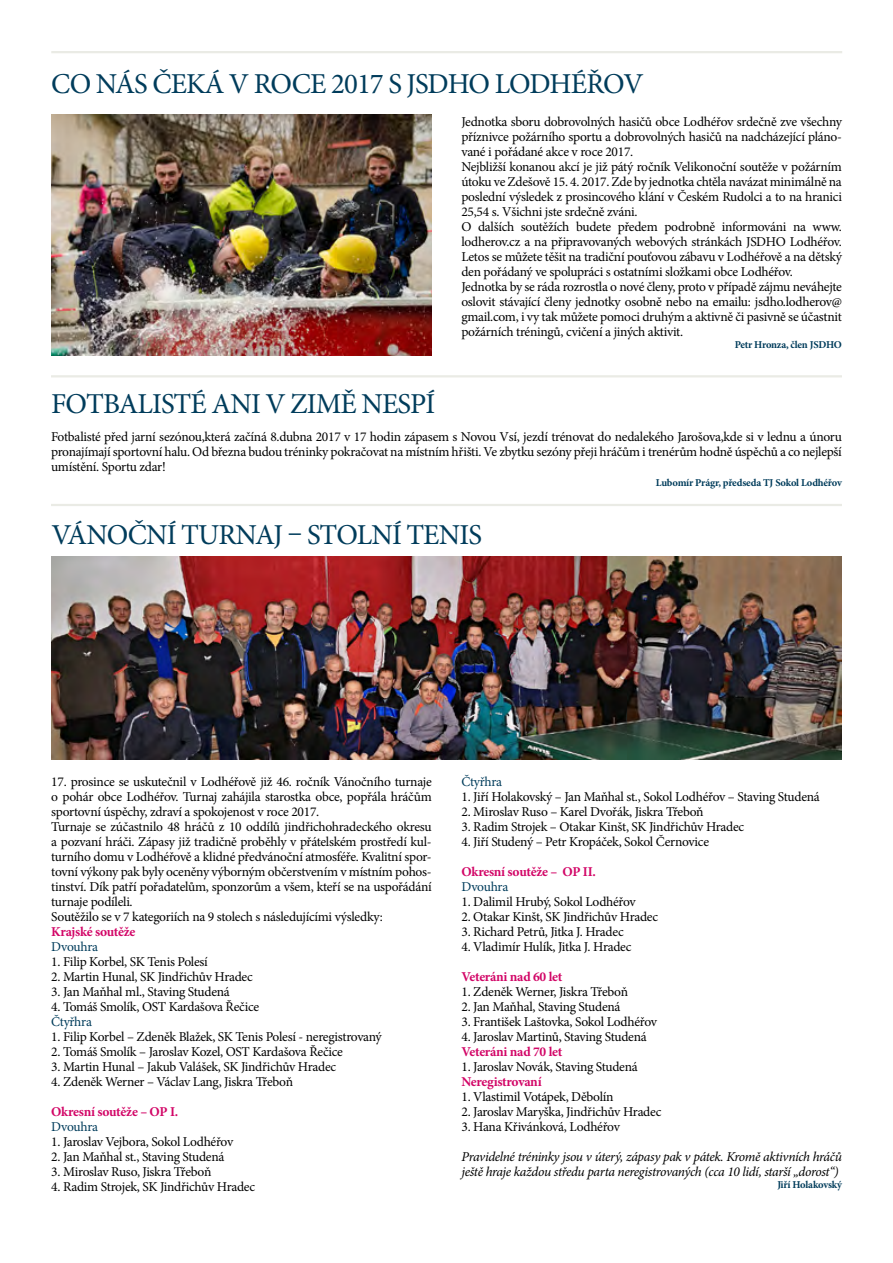
<style>
.page{position:relative;width:893px;height:1263px;background:#fff}
.page>*{position:absolute;margin:0;border:0;box-sizing:border-box;transform-origin:0 0}
.t1{font:28.8px "Minion Pro";letter-spacing:-.03em;color:#003c5b}
.t2{font:13.5px/15px "Minion Pro";letter-spacing:-.02em;color:#000}
.t3{font:italic 13.5px/15px "Minion Pro";letter-spacing:-.03em;color:#000}
.t4{font:700 13.5px "Minion Pro";letter-spacing:-.02em;color:#d20667}
.t5{font:13.5px "Minion Pro";letter-spacing:-.02em;color:#003c5b}
.t6{font:700 10.5px "Minion Pro";letter-spacing:-.02em;color:#003c5b}
</style>
<div class="page">
<hr style="left:51px;top:51px;width:791px;height:2px;background:#eaebe5">
<img style="left:51px;top:115px;width:381px;height:240px">
<hr style="left:51px;top:375px;width:791px;height:2px;background:#eaebe5">
<hr style="left:51px;top:504px;width:791px;height:2px;background:#eaebe5">
<img style="left:51px;top:556px;width:791px;height:203px">
<h1 class="t1" style="left:51px;top:65px;width:594px">CO NÁS ČEKÁ V ROCE 2017 S JSDHO LODHÉŘOV</h1>
<p class="t2" style="left:461px;top:114px;width:382px">Jednotka sboru dobrovolných hasičů obce Lodhéřov srdečně zve všechny příznivce požárního sportu a dobrovolných hasičů na nadcházející pláno&shy;vané i pořádané akce v roce 2017.<br>Nejbližší konanou akcí je již pátý ročník Velikonoční soutěže v požárním útoku ve Zdešově 15. 4. 2017. Zde by jednotka chtěla navázat minimálně na poslední výsledek z prosincového klání v Českém Rudolci a to na hranici 25,54 s. Všichni jste srdečně zváni.<br>O dalších soutěžích budete předem podrobně informováni na www. lodherov.cz a na připravovaných webových stránkách JSDHO Lodhéřov.<br>Letos se můžete těšit na tradiční pouťovou zábavu v Lodhéřově a na dětský den pořádaný ve spolupráci s ostatními složkami obce Lodhéřov.<br>Jednotka by se ráda rozrostla o nové členy, proto v případě zájmu neváhejte oslovit stávající členy jednotky osobně nebo na emailu: jsdho.lodherov@ gmail.com, i vy tak můžete pomoci druhým a aktivně či pasivně se účastnit požárních tréningů, cvičení a jiných aktivit.</p>
<p class="t6" style="left:735px;top:337px;width:109px">Petr Hronza, člen JSDHO</p>
<h1 class="t1" style="left:51px;top:385px;width:385px">FOTBALISTÉ ANI V ZIMĚ NESPÍ</h1>
<p class="t2" style="left:51px;top:429px;width:792px;text-align:justify">Fotbalisté před jarní sezónou,která začíná 8.dubna 2017 v 17 hodin zápasem s Novou Vsí, jezdí trénovat do nedalekého Jarošova,kde si v lednu a únoru pronajímají sportovní halu. Od března budou tréninky pokračovat na místním hřišti. Ve zbytku sezóny přeji hráčům i trenérům hodně úspěchů a co nejlepší umístění. Sportu zdar!</p>
<p class="t6" style="left:656px;top:475px;width:188px">Lubomír Prágr, předseda TJ Sokol Lodhéřov</p>
<h1 class="t1" style="left:51px;top:515px;width:432px">VÁNOČNÍ TURNAJ – STOLNÍ TENIS</h1>
<p class="t2" style="left:51px;top:774px;width:382px">17. prosince se uskutečnil v Lodhéřově již 46. ročník Vánočního turnaje o pohár obce Lodhéřov. Turnaj zahájila starostka obce, popřála hráčům sportovní úspěchy, zdraví a spokojenost v roce 2017.<br>Turnaje se zúčastnilo 48 hráčů z 10 oddílů jindřichohradeckého okresu a pozvaní hráči. Zápasy již tradičně proběhly v přátelském prostředí kul&shy;turního domu v Lodhéřově a klidné předvánoční atmosféře. Kvalitní spor&shy;tovní výkony pak byly oceněny výborným občerstvením v místním pohos&shy;tinství. Dík patří pořadatelům, sponzorům a všem, kteří se na uspořádání turnaje podíleli.<br>Soutěžilo se v 7 kategoriích na 9 stolech s následujícími výsledky:</p>
<p class="t4" style="left:51px;top:922px;width:86px">Krajské soutěže</p>
<p class="t5" style="left:51px;top:938px;width:48px">Dvouhra</p>
<p class="t2" style="left:51px;top:954px;width:158px">1. Filip Korbel, SK Tenis Polesí</p>
<p class="t2" style="left:51px;top:969px;width:203px">2. Martin Hunal, SK Jindřichův Hradec</p>
<p class="t2" style="left:51px;top:984px;width:180px">3. Jan Maňhal ml., Staving Studená</p>
<p class="t2" style="left:51px;top:999px;width:209px">4. Tomáš Smolík, OST Kardašova Řečice</p>
<p class="t5" style="left:51px;top:1013px;width:42px">Čtyřhra</p>
<p class="t2" style="left:51px;top:1029px;width:332px">1. Filip Korbel – Zdeněk Blažek, SK Tenis Polesí - neregistrovaný</p>
<p class="t2" style="left:51px;top:1044px;width:293px">2. Tomáš Smolík – Jaroslav Kozel, OST Kardašova Řečice</p>
<p class="t2" style="left:51px;top:1059px;width:287px">3. Martin Hunal – Jakub Valášek, SK Jindřichův Hradec</p>
<p class="t2" style="left:51px;top:1074px;width:243px">4. Zdeněk Werner – Václav Lang, Jiskra Třeboň</p>
<p class="t4" style="left:51px;top:1102px;width:128px">Okresní soutěže – OP I.</p>
<p class="t5" style="left:51px;top:1118px;width:48px">Dvouhra</p>
<p class="t2" style="left:51px;top:1134px;width:183px">1. Jaroslav Vejbora, Sokol Lodhéřov</p>
<p class="t2" style="left:51px;top:1149px;width:175px">2. Jan Maňhal st., Staving Studená</p>
<p class="t2" style="left:51px;top:1164px;width:162px">3. Miroslav Ruso, Jiskra Třeboň</p>
<p class="t2" style="left:51px;top:1179px;width:205px">4. Radim Strojek, SK Jindřichův Hradec</p>
<p class="t5" style="left:461px;top:773px;width:42px">Čtyřhra</p>
<p class="t2" style="left:461px;top:789px;width:360px">1. Jiří Holakovský – Jan Maňhal st., Sokol Lodhéřov – Staving Studená</p>
<p class="t2" style="left:461px;top:804px;width:244px">2. Miroslav Ruso – Karel Dvořák, Jiskra Třeboň</p>
<p class="t2" style="left:461px;top:819px;width:284px">3. Radim Strojek – Otakar Kinšt, SK Jindřichův Hradec</p>
<p class="t2" style="left:461px;top:834px;width:249px">4. Jiří Studený – Petr Kropáček, Sokol Černovice</p>
<p class="t4" style="left:461px;top:862px;width:136px">Okresní soutěže – OP II.</p>
<p class="t5" style="left:461px;top:878px;width:48px">Dvouhra</p>
<p class="t2" style="left:461px;top:894px;width:176px">1. Dalimil Hrubý, Sokol Lodhéřov</p>
<p class="t2" style="left:461px;top:909px;width:198px">2. Otakar Kinšt, SK Jindřichův Hradec</p>
<p class="t2" style="left:461px;top:924px;width:164px">3. Richard Petrů, Jitka J. Hradec</p>
<p class="t2" style="left:461px;top:939px;width:171px">4. Vladimír Hulík, Jitka J. Hradec</p>
<p class="t4" style="left:461px;top:967px;width:103px">Veteráni nad 60 let</p>
<p class="t2" style="left:461px;top:984px;width:168px">1. Zdeněk Werner, Jiskra Třeboň</p>
<p class="t2" style="left:461px;top:999px;width:160px">2. Jan Maňhal, Staving Studená</p>
<p class="t2" style="left:461px;top:1014px;width:197px">3. František Laštovka, Sokol Lodhéřov</p>
<p class="t2" style="left:461px;top:1029px;width:187px">4. Jaroslav Martinů, Staving Studená</p>
<p class="t4" style="left:461px;top:1042px;width:103px">Veteráni nad 70 let</p>
<p class="t2" style="left:461px;top:1059px;width:178px">1. Jaroslav Novák, Staving Studená</p>
<p class="t4" style="left:461px;top:1072px;width:82px">Neregistrovaní</p>
<p class="t2" style="left:461px;top:1089px;width:154px">1. Vlastimil Votápek, Děbolín</p>
<p class="t2" style="left:461px;top:1104px;width:201px">2. Jaroslav Maryška, Jindřichův Hradec</p>
<p class="t2" style="left:461px;top:1119px;width:160px">3. Hana Křivánková, Lodhéřov</p>
<p class="t3" style="left:461px;top:1149px;width:382px">Pravidelné tréninky jsou v úterý, zápasy pak v pátek. Kromě aktivních hráčů ještě hraje každou středu parta neregistrovaných (cca 10 lidí, starší „dorost“)</p>
<p class="t6" style="left:777px;top:1177px;width:66px">Jiří Holakovský</p>
</div>
